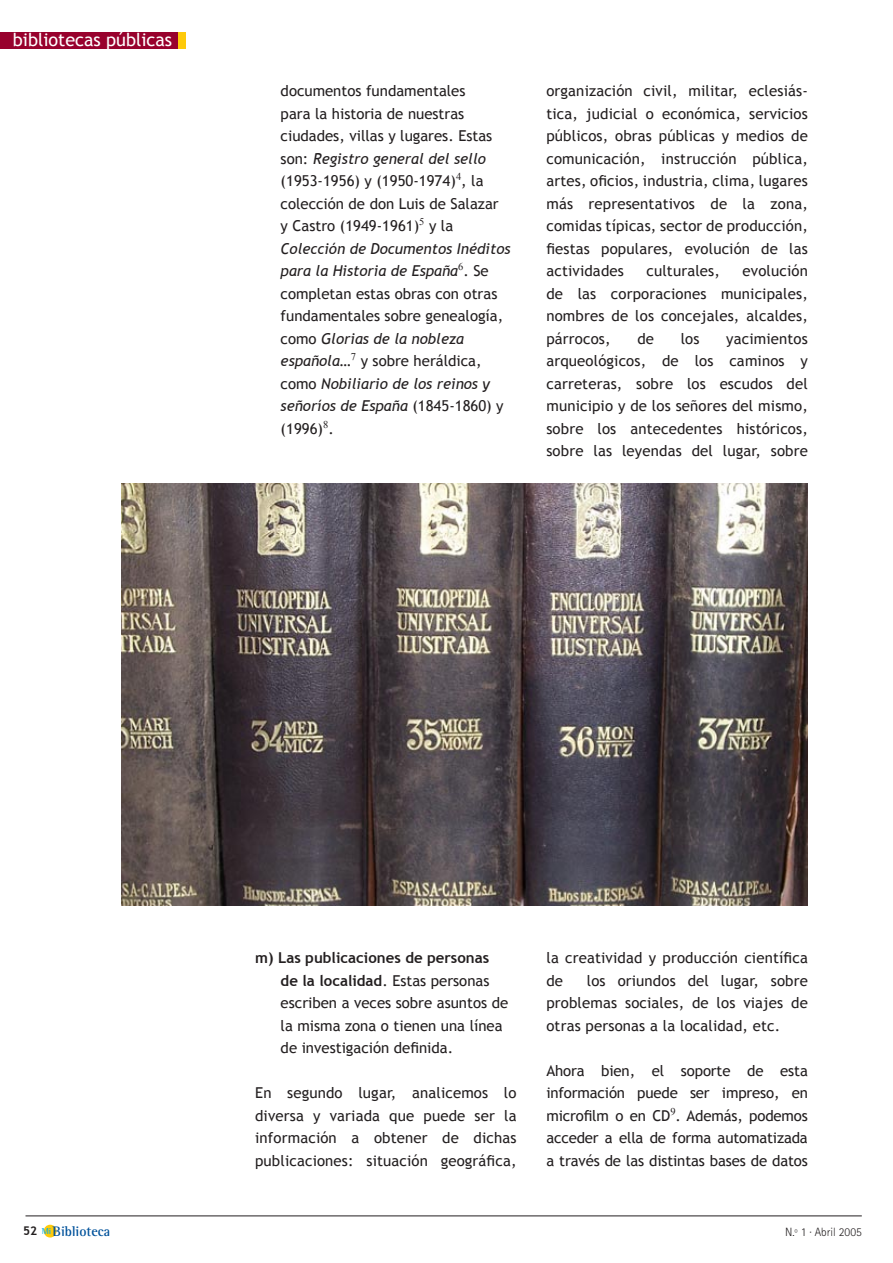
<style>
.page{position:relative;width:893px;height:1263px;background:#fff}
.page>*{position:absolute;margin:0;border:0;box-sizing:border-box;transform-origin:0 0}
.t1{font:18px "Trebuchet MS";color:#fff}
.t2{font:15px/22.5px "Trebuchet MS";color:#231f20;text-align:justify}
.t3{font:700 14.1px "Rotis Semi Serif";color:#01529b}
.t4{font:300 12px "Rotis Sans Serif";color:#231f20}
.s1{font-style:italic}
.s2{font-weight:700}
.s3{font-family:"Trebuchet MS";font-size:12px;color:#231f20}
.s4{font-size:8.85px;color:#00aeef}
</style>
<div class="page">
<div style="left:0;top:32px;width:178px;height:17px;background:#98012d"></div>
<div style="left:178px;top:32px;width:8px;height:17px;background:#feca0a"></div>
<div style="left:44px;top:1225px;width:13px;height:12px;background:#feca0a;border-radius:50%"></div>
<hr style="left:26px;top:1215px;width:836px;height:1px;background:#231f20">
<img style="left:122px;top:483px;width:686px;height:423px">
<p class="t1" style="left:13px;top:29px;width:161px">bibliotecas públicas</p>
<p class="t2" style="left:281px;top:80px;width:231px;text-align:left">documentos fundamentales<br>para la historia de nuestras ciudades, villas y lugares. Estas son: <span class="s1">Registro general del sello </span>(1953-1956) y (1950-1974)<sup>4</sup>, la colección de don Luis de Salazar<br>y Castro (1949-1961)<sup>5</sup> y la<br><span class="s1">Colección de Documentos Inéditos para la Historia de España</span><sup>6</sup>. Se completan estas obras con otras fundamentales sobre genealogía, como <span class="s1">Glorias de la nobleza española</span>…<sup>7</sup> y sobre heráldica, como <span class="s1">Nobiliario de los reinos y señoríos de España</span> (1845-1860) y (1996)<sup>8</sup>.</p>
<p class="t2" style="left:546px;top:80px;width:263px">organización civil, militar, eclesiás&shy;tica, judicial o económica, servicios públicos, obras públicas y medios de comunicación, instrucción pública, artes, oficios, industria, clima, lugares más representativos de la zona, comidas típicas, sector de producción, fiestas populares, evolución de las actividades</p>
<p class="t2" style="left:546px;top:260px;width:263px;text-indent:196px">evolución de las corporaciones municipales, nombres de los concejales, alcaldes, párrocos,</p>
<p class="t2" style="left:646px;top:260px;width:75px">culturales,</p>
<p class="t2" style="left:637px;top:327px;width:18px">de</p>
<p class="t2" style="left:681px;top:327px;width:20px">los</p>
<p class="t2" style="left:546px;top:327px;width:263px;text-indent:180px">yacimientos arqueológicos, de los caminos y carreteras, sobre los escudos del municipio y de los señores del mismo, sobre los antecedentes históricos, sobre las leyendas del lugar, sobre</p>
<p class="t2" style="left:281px;top:947px;width:229px;text-align:left;text-indent:-26px"><span class="s2">m) Las publicaciones de personas de la localidad</span>. Estas personas escriben a veces sobre asuntos de la misma zona o tienen una línea de investigación definida.</p>
<p class="t2" style="left:255px;top:1082px;width:263px">En segundo lugar, analicemos lo diversa y variada que puede ser la información a obtener de dichas publicaciones: situación geográfica,</p>
<p class="t2" style="left:546px;top:947px;width:263px">la creatividad y producción científica de</p>
<p class="t2" style="left:546px;top:969px;width:263px;text-indent:40px">los oriundos del lugar, sobre problemas sociales, de los viajes de otras personas a la localidad, etc.</p>
<p class="t2" style="left:546px;top:1059px;width:263px">Ahora bien, el soporte de esta información puede ser impreso, en microfilm o en CD<sup>9</sup>. Además, podemos acceder a ella de forma automatizada a través de las distintas bases de datos</p>
<p class="t3" style="left:23px;top:1222px;width:88px"><span class="s3">52</span> <span class="s4">Mi</span>Biblioteca</p>
<p class="t4" style="left:785px;top:1224px;width:78px">N.º 1 · Abril 2005</p>
</div>
